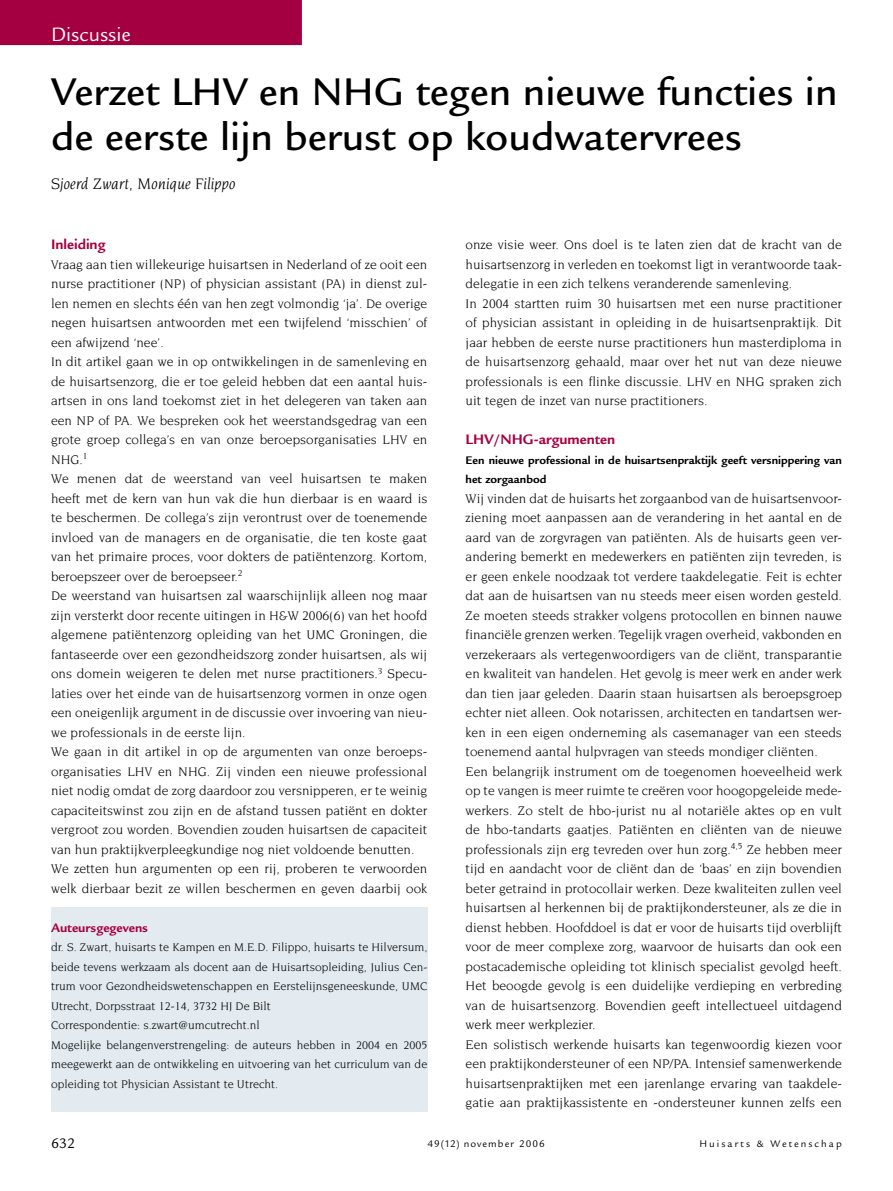
<style>
.page{position:relative;width:893px;height:1191px;background:#fff}
.page>*{position:absolute;margin:0;border:0;box-sizing:border-box;transform-origin:0 0}
.Artikelkop{font:500 42px/45px "Legacy Sans";color:#000}
.Rubriekskop{font:21px "Legacy Sans";color:#fff}
.Auteursgegevens{font:italic 16.5px "Novarese";color:#000}
.Kop1{font:700 15px "Legacy Sans";color:#a40041}
.t1{font:15px "Legacy Sans";color:#000}
.Blok{font:13.5px/19.5px "Novarese";color:#000;text-align:justify}
.Kop_Samenvatting{font:700 13.5px "Legacy Sans";color:#a40041}
.Samenvatting_noot{font:12px/19.5px "Novarese";color:#000;text-align:justify}
.Kop2{font:700 12px/19.5px "Legacy Sans";color:#000}
.t2{font:10.5px "Legacy Sans";letter-spacing:.19em;color:#000}
.t3{font:10.5px "Legacy Sans";letter-spacing:.1em;color:#000}
</style>
<div class="page">
<div style="left:0;top:0;width:302px;height:45px;background:#a40041"></div>
<div style="left:51px;top:907px;width:376px;height:205px;background:#e4ebf0"></div>
<p class="Rubriekskop" style="left:51px;top:22px;width:81px">Discussie</p>
<p class="Artikelkop" style="left:51px;top:70px;width:788px">Verzet LHV en NHG tegen nieuwe functies in de eerste lijn berust op koudwatervrees</p>
<p class="Auteursgegevens" style="left:51px;top:175px;width:186px">Sjoerd Zwart, Monique Filippo</p>
<p class="Kop1" style="left:51px;top:236px;width:56px">Inleiding</p>
<p class="Blok" style="left:51px;top:254px;width:378px">Vraag aan tien willekeurige huisartsen in Nederland of ze ooit een nurse practitioner (NP) of physician assistant (PA) in dienst zul&shy;len nemen en slechts één van hen zegt volmondig ‘ja’. De overige negen huisartsen antwoorden met een twijfelend ‘misschien’ of een afwijzend ‘nee’.</p>
<p class="Blok" style="left:51px;top:352px;width:378px">In dit artikel gaan we in op ontwikkelingen in de samenleving en de huisartsenzorg, die er toe geleid hebben dat een aantal huis&shy;artsen in ons land toekomst ziet in het delegeren van taken aan een NP of PA. We bespreken ook het weerstandsgedrag van een grote groep collega’s en van onze beroepsorganisaties LHV en NHG.<sup>1</sup></p>
<p class="Blok" style="left:51px;top:469px;width:378px">We menen dat de weerstand van veel huisartsen te maken heeft met de kern van hun vak die hun dierbaar is en waard is te beschermen. De collega’s zijn verontrust over de toenemende invloed van de managers en de organisatie, die ten koste gaat van het primaire proces, voor dokters de patiëntenzorg. Kortom, beroepszeer over de beroepseer.<sup>2</sup></p>
<p class="Blok" style="left:51px;top:586px;width:378px">De weerstand van huisartsen zal waarschijnlijk alleen nog maar zijn versterkt door recente uitingen in H&amp;W 2006(6) van het hoofd algemene patiëntenzorg opleiding van het UMC Groningen, die fantaseerde over een gezondheidszorg zonder huisartsen, als wij ons domein weigeren te delen met nurse practitioners.<sup>3</sup> Specu&shy;laties over het einde van de huisartsenzorg vormen in onze ogen een oneigenlijk argument in de discussie over invoering van nieu&shy;we professionals in de eerste lijn.</p>
<p class="Blok" style="left:51px;top:742px;width:378px">We gaan in dit artikel in op de argumenten van onze beroeps&shy;organisaties LHV en NHG. Zij vinden een nieuwe professional niet nodig omdat de zorg daardoor zou versnipperen, er te weinig capaciteitswinst zou zijn en de afstand tussen patiënt en dokter vergroot zou worden. Bovendien zouden huisartsen de capaciteit van hun praktijkverpleegkundige nog niet voldoende benutten.</p>
<p class="Blok" style="left:51px;top:859px;width:378px">We zetten hun argumenten op een rij, proberen te verwoorden welk dierbaar bezit ze willen beschermen en geven daarbij ook</p>
<p class="Kop_Samenvatting" style="left:51px;top:919px;width:98px">Auteursgegevens</p>
<p class="Samenvatting_noot" style="left:51px;top:937px;width:378px">dr. S. Zwart, huisarts te Kampen en M.E.D. Filippo, huisarts te Hilversum, beide tevens werkzaam als docent aan de Huisartsopleiding, Julius Cen&shy;trum voor Gezondheidswetenschappen en Eerstelijnsgeneeskunde, UMC Utrecht, Dorpsstraat 12-14, 3732 HJ De Bilt</p>
<p class="Samenvatting_noot" style="left:51px;top:1015px;width:210px">Correspondentie: s.zwart@umcutrecht.nl</p>
<p class="Samenvatting_noot" style="left:51px;top:1035px;width:378px">Mogelijke belangenverstrengeling: de auteurs hebben in 2004 en 2005 meegewerkt aan de ontwikkeling en uitvoering van het curriculum van de opleiding tot Physician Assistant te Utrecht.</p>
<p class="Blok" style="left:466px;top:235px;width:378px">onze visie weer. Ons doel is te laten zien dat de kracht van de huisartsenzorg in verleden en toekomst ligt in verantwoorde taak&shy;delegatie in een zich telkens veranderende samenleving.</p>
<p class="Blok" style="left:466px;top:293px;width:378px">In 2004 startten ruim 30 huisartsen met een nurse practitioner of physician assistant in opleiding in de huisartsenpraktijk. Dit jaar hebben de eerste nurse practitioners hun masterdiploma in de huisartsenzorg gehaald, maar over het nut van deze nieuwe professionals is een flinke discussie. LHV en NHG spraken zich uit tegen de inzet van nurse practitioners.</p>
<p class="Kop1" style="left:466px;top:431px;width:151px">LHV/NHG-argumenten</p>
<p class="Kop2" style="left:466px;top:450px;width:378px">Een nieuwe professional in de huisartsenpraktijk geeft versnippering van het zorgaanbod</p>
<p class="Blok" style="left:466px;top:488px;width:378px">Wij vinden dat de huisarts het zorgaanbod van de huisartsenvoor&shy;ziening moet aanpassen aan de verandering in het aantal en de aard van de zorgvragen van patiënten. Als de huisarts geen ver&shy;andering bemerkt en medewerkers en patiënten zijn tevreden, is er geen enkele noodzaak tot verdere taakdelegatie. Feit is echter dat aan de huisartsen van nu steeds meer eisen worden gesteld.<br>Ze moeten steeds strakker volgens protocollen en binnen nauwe financiële grenzen werken. Tegelijk vragen overheid, vakbonden en verzekeraars als vertegenwoordigers van de cliënt, transparantie en kwaliteit van handelen. Het gevolg is meer werk en ander werk dan tien jaar geleden. Daarin staan huisartsen als beroepsgroep echter niet alleen. Ook notarissen, architecten en tandartsen wer&shy;ken in een eigen onderneming als casemanager van een steeds toenemend aantal hulpvragen van steeds mondiger cliënten.</p>
<p class="Blok" style="left:466px;top:761px;width:378px">Een belangrijk instrument om de toegenomen hoeveelheid werk op te vangen is meer ruimte te creëren voor hoogopgeleide mede&shy;werkers. Zo stelt de hbo-jurist nu al notariële aktes op en vult de hbo-tandarts gaatjes. Patiënten en cliënten van de nieuwe professionals zijn erg tevreden over hun zorg.<sup>4,5</sup> Ze hebben meer tijd en aandacht voor de cliënt dan de ‘baas’ en zijn bovendien beter getraind in protocollair werken. Deze kwaliteiten zullen veel huisartsen al herkennen bij de praktijkondersteuner, als ze die in dienst hebben. Hoofddoel is dat er voor de huisarts tijd overblijft voor de meer complexe zorg, waarvoor de huisarts dan ook een postacademische opleiding tot klinisch specialist gevolgd heeft.<br>Het beoogde gevolg is een duidelijke verdieping en verbreding van de huisartsenzorg. Bovendien geeft intellectueel uitdagend werk meer werkplezier.</p>
<p class="Blok" style="left:466px;top:1034px;width:378px">Een solistisch werkende huisarts kan tegenwoordig kiezen voor een praktijkondersteuner of een NP/PA. Intensief samenwerkende huisartsenpraktijken met een jarenlange ervaring van taakdele&shy;gatie aan praktijkassistente en -ondersteuner kunnen zelfs een</p>
<p class="t1" style="left:51px;top:1134px;width:26px">632</p>
<p class="t3" style="left:427px;top:1138px;width:119px">49(12) november 2006</p>
<p class="t2" style="left:699px;top:1138px;width:144px">Huisarts &amp; Wetenschap</p>
</div>
